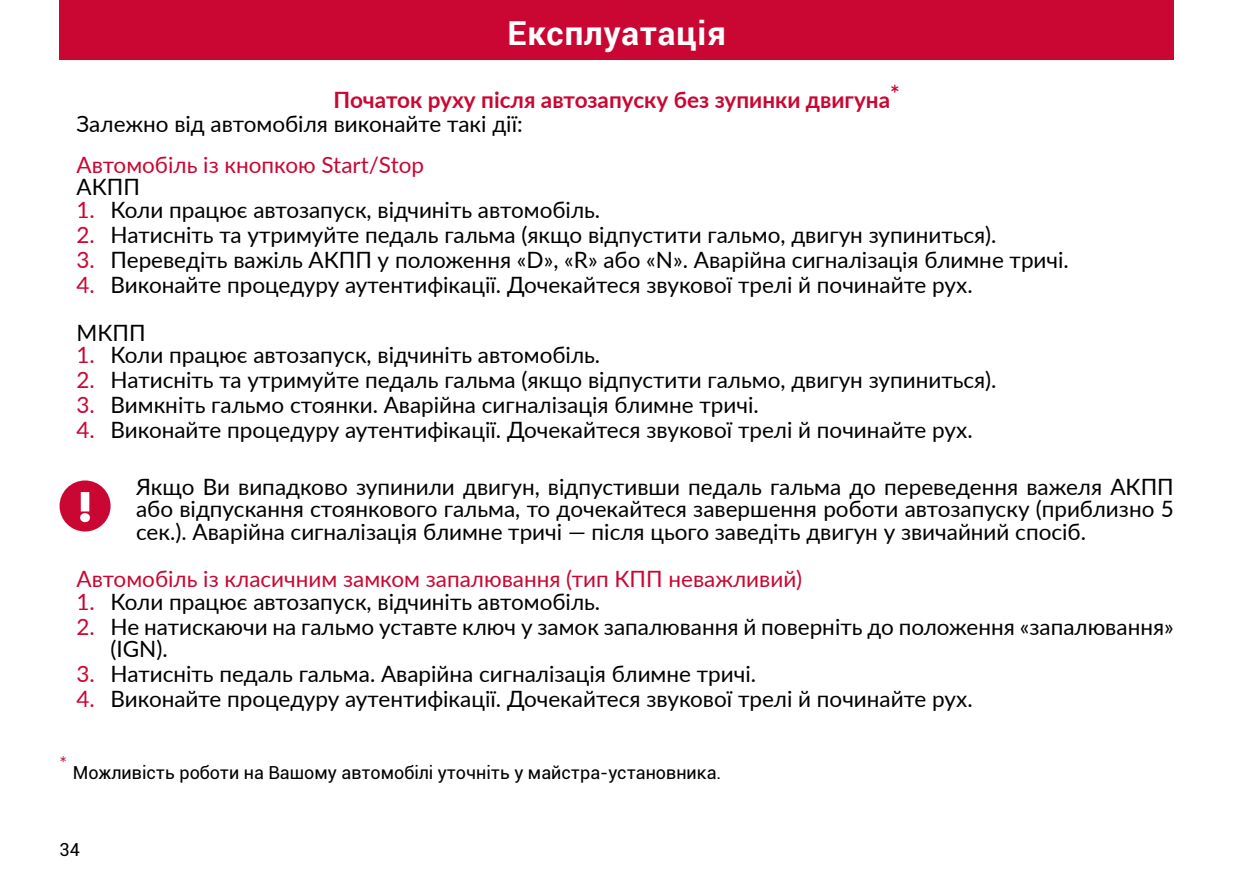
<style>
.page{position:relative;width:1259px;height:893px;background:#fff}
.page>*{position:absolute;margin:0;border:0;box-sizing:border-box;transform-origin:0 0}
.t1{font:700 33px "Roboto";letter-spacing:.03em;color:#fff}
.t2{font:22.5px/22.5px "Lato";color:#000}
.t3{font:22.5px "Lato";color:#ca0733}
.t4{font:700 22.5px "Lato";color:#ca0733}
.t5{font:18px "Roboto";color:#000}
.t6{font:18px "Lato";color:#ca0733}
.s1{color:#ca0733}
</style>
<div class="page">
<div style="left:60px;top:0;width:1114px;height:60px;background:#ca0733"></div>
<div style="left:60px;top:480px;width:51px;height:51px;background:#ca0733;border-radius:50%"></div>
<svg style="left:80px;top:492px;width:10px;height:30px"></svg>
<h1 class="t1" style="left:507px;top:14px;width:220px">Експлуатація</h1>
<p class="t4" style="left:333px;top:83px;width:568px">Початок руху після автозапуску без зупинки двигуна*</p>
<p class="t2" style="left:77px;top:112px;width:448px">Залежно від автомобіля виконайте такі дії:</p>
<p class="t3" style="left:77px;top:149px;width:349px">Автомобіль із кнопкою Start/Stop</p>
<p class="t2" style="left:77px;top:175px;width:65px">АКПП</p>
<p class="t2" style="left:77px;top:198px;width:525px"><span class="s1">1.</span> Коли працює автозапуск, відчиніть автомобіль.</p>
<p class="t2" style="left:77px;top:223px;width:921px"><span class="s1">2.</span> Натисніть та утримуйте педаль гальма (якщо відпустити гальмо, двигун зупиниться).</p>
<p class="t2" style="left:77px;top:248px;width:993px"><span class="s1">3.</span> Переведіть важіль АКПП у положення «D», «R» або «N». Аварійна сигналізація блимне тричі.</p>
<p class="t2" style="left:77px;top:260px;width:897px;line-height:47.4px"><span class="s1">4.</span> Виконайте процедуру аутентифікації. Дочекайтеся звукової трелі й починайте рух.<br>МКПП</p>
<p class="t2" style="left:77px;top:343px;width:525px"><span class="s1">1.</span> Коли працює автозапуск, відчиніть автомобіль.</p>
<p class="t2" style="left:77px;top:368px;width:921px"><span class="s1">2.</span> Натисніть та утримуйте педаль гальма (якщо відпустити гальмо, двигун зупиниться).</p>
<p class="t2" style="left:77px;top:393px;width:683px"><span class="s1">3.</span> Вимкніть гальмо стоянки. Аварійна сигналізація блимне тричі.</p>
<p class="t2" style="left:77px;top:418px;width:897px"><span class="s1">4.</span> Виконайте процедуру аутентифікації. Дочекайтеся звукової трелі й починайте рух.</p>
<p class="t2" style="left:136px;top:474px;width:1039px;text-align:justify">Якщо Ви випадково зупинили двигун, відпустивши педаль гальма до переведення важеля АКПП або відпускання стоянкового гальма, то дочекайтеся завершення роботи автозапуску (приблизно 5 сек.). Аварійна сигналізація блимне тричі — після цього заведіть двигун у звичайний спосіб.</p>
<p class="t3" style="left:77px;top:563px;width:727px">Автомобіль із класичним замком запалювання (тип КПП неважливий)</p>
<p class="t2" style="left:77px;top:589px;width:525px"><span class="s1">1.</span> Коли працює автозапуск, відчиніть автомобіль.</p>
<p class="t2" style="left:111px;top:614px;width:1064px;text-indent:-34px"><span class="s1">2.</span> Не натискаючи на гальмо уставте ключ у замок запалювання й поверніть до положення «запалювання» (IGN).</p>
<p class="t2" style="left:77px;top:662px;width:681px"><span class="s1">3.</span> Натисніть педаль гальма. Аварійна сигналізація блимне тричі.</p>
<p class="t2" style="left:77px;top:687px;width:897px"><span class="s1">4.</span> Виконайте процедуру аутентифікації. Дочекайтеся звукової трелі й починайте рух.</p>
<p class="t6" style="left:60px;top:750px;width:9px">*</p>
<p class="t5" style="left:73px;top:760px;width:650px">Можливість роботи на Вашому автомобілі уточніть у майстра-установника.</p>
<p class="t5" style="left:60px;top:837px;width:22px">34</p>
</div>
